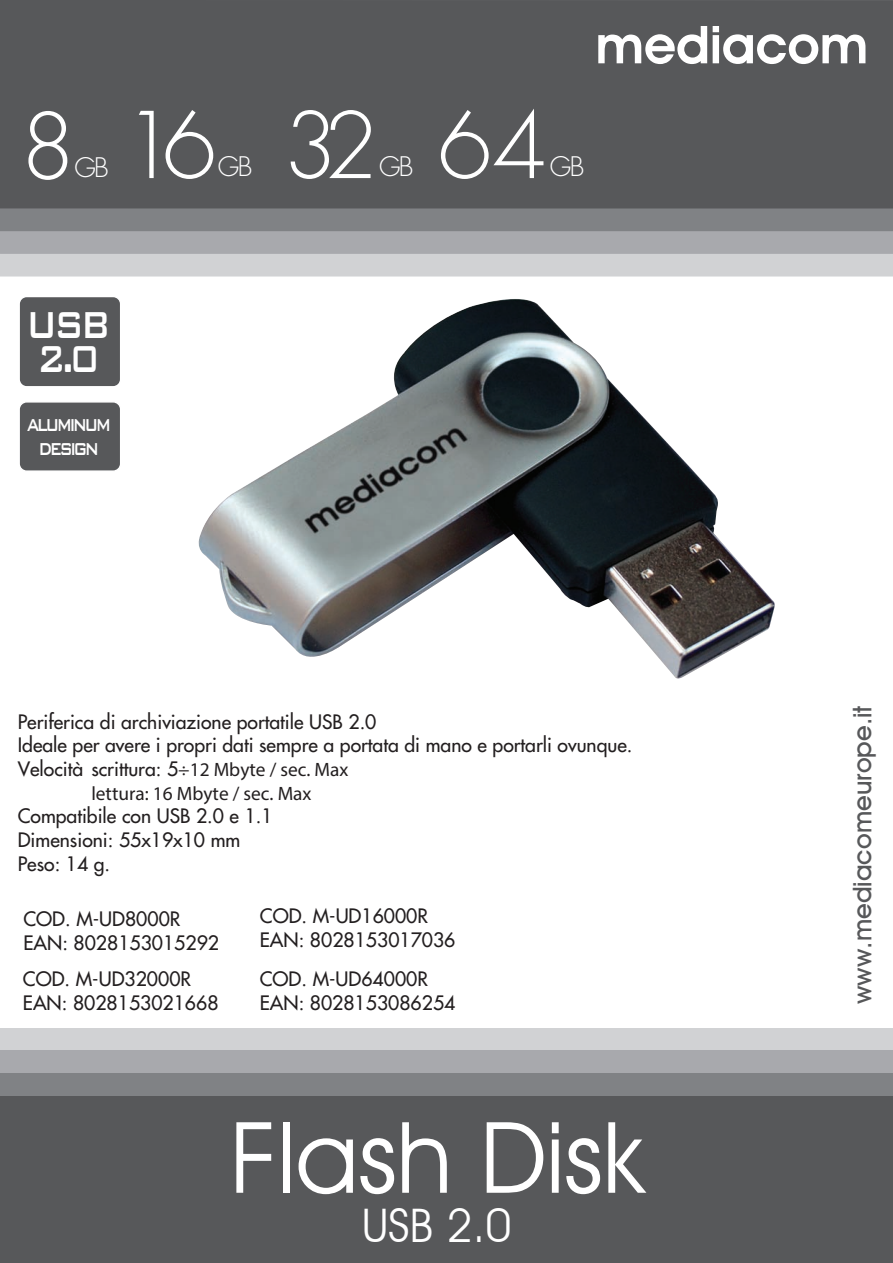
<style>
.page{position:relative;width:893px;height:1263px;background:#fff}
.page>*{position:absolute;margin:0;border:0;box-sizing:border-box;transform-origin:0 0}
.t1{font:300 100.8px "Futura T";color:#fff}
.t2{font:99.15px "Avant Garde IT Cby BT";color:#fff}
.t3{font:500 50.1px "Bank Gothic BT";color:#fff;scale:.76 1}
.t4{font:46.2px "Avant Garde IT Cby BT";color:#fff}
.t5{font:300 29.7px "Futura T";letter-spacing:-.1em;color:#fff}
.t6{font:500 28.05px/24.2px "Bank Gothic BT";letter-spacing:-.11em;color:#fff;text-align:center;scale:.69 1}
.t7{font:500 25.8px "Avant Garde IT Cby BT";color:#57585a}
.t8{font:19.35px/23.7px "Futura";color:#231f20}
.t9{font:19.35px "Myriad Pro";color:#231f20}
.s1{font-family:"Myriad Pro"}
</style>
<div class="page">
<div style="left:0;top:192px;width:893px;height:84px;background:#d1d2d4"></div>
<div style="left:0;top:121px;width:893px;height:133px;background:#a8a9ad"></div>
<div style="left:0;top:99px;width:893px;height:132px;background:#808285"></div>
<div style="left:0;top:0;width:893px;height:208px;background:#57585a"></div>
<div style="left:0;top:1028px;width:893px;height:84px;background:#d1d2d4"></div>
<div style="left:0;top:1051px;width:893px;height:172px;background:#a8a9ad"></div>
<div style="left:0;top:1073px;width:893px;height:173px;background:#808285"></div>
<div style="left:0;top:1096px;width:893px;height:167px;background:#57585a"></div>
<svg style="left:598px;top:26px;width:109px;height:38px"></svg>
<svg style="left:713px;top:26px;width:152px;height:38px"></svg>
<div style="left:19px;top:296px;width:102px;height:91px;background:#57585a;border-radius:8px"></div>
<div style="left:18px;top:296px;width:103px;height:92px;border:2px solid #fff;border-radius:8px"></div>
<div style="left:19px;top:402px;width:102px;height:69px;background:#57585a;border-radius:8px"></div>
<div style="left:18px;top:401px;width:103px;height:71px;border:2px solid #fff;border-radius:8px"></div>
<img style="left:198px;top:299px;width:577px;height:380px">
<h1 class="t1" style="left:20px;top:87px;width:57px">8</h1>
<h3 class="t5" style="left:74px;top:150px;width:37px">GB</h3>
<h1 class="t1" style="left:122px;top:86px;width:97px">16</h1>
<h3 class="t5" style="left:217px;top:149px;width:37px">GB</h3>
<h1 class="t1" style="left:283px;top:86px;width:97px">32</h1>
<h3 class="t5" style="left:378px;top:149px;width:37px">GB</h3>
<h1 class="t1" style="left:437px;top:86px;width:112px">64</h1>
<h3 class="t5" style="left:549px;top:149px;width:37px">GB</h3>
<h3 class="t3" style="left:26px;top:298px;width:113px">USB</h3>
<h3 class="t3" style="left:37px;top:332px;width:84px">2.0</h3>
<h3 class="t6" style="left:27px;top:411px;width:124px">aluminum design</h3>
<p class="t8" style="left:18px;top:709px;width:616px">Periferica di archiviazione portatile USB 2.0<br>Ideale per avere i propri dati sempre a portata di mano e portarli ovunque.<br>Velocità scrittura: 5<span class="s1">÷12 Mbyte / sec. Max</span></p>
<p class="t9" style="left:91px;top:781px;width:222px">lettura: 16 Mbyte / sec. Max</p>
<p class="t8" style="left:18px;top:804px;width:256px">Compatibile con USB 2.0 e 1.1<br>Dimensioni: 55x19x10 mm<br>Peso: 14 g.</p>
<p class="t8" style="left:260px;top:904px;width:197px">COD. M-UD16000R<br>EAN: 8028153017036</p>
<p class="t8" style="left:23px;top:967px;width:197px">COD. M-UD32000R<br>EAN: 8028153021668</p>
<p class="t8" style="left:260px;top:967px;width:197px">COD. M-UD64000R<br>EAN: 8028153086254</p>
<p class="t8" style="left:23px;top:907px;width:197px">COD. M-UD8000R<br>EAN: 8028153015292</p>
<h2 class="t2" style="left:230px;top:1097px;width:415px">Flash Disk</h2>
<h3 class="t4" style="left:362px;top:1198px;width:151px">USB 2.0</h3>
<h3 class="t7" style="left:846px;top:1004px;width:300px;rotate:-90deg">www.mediacomeurope.it</h3>
</div>
